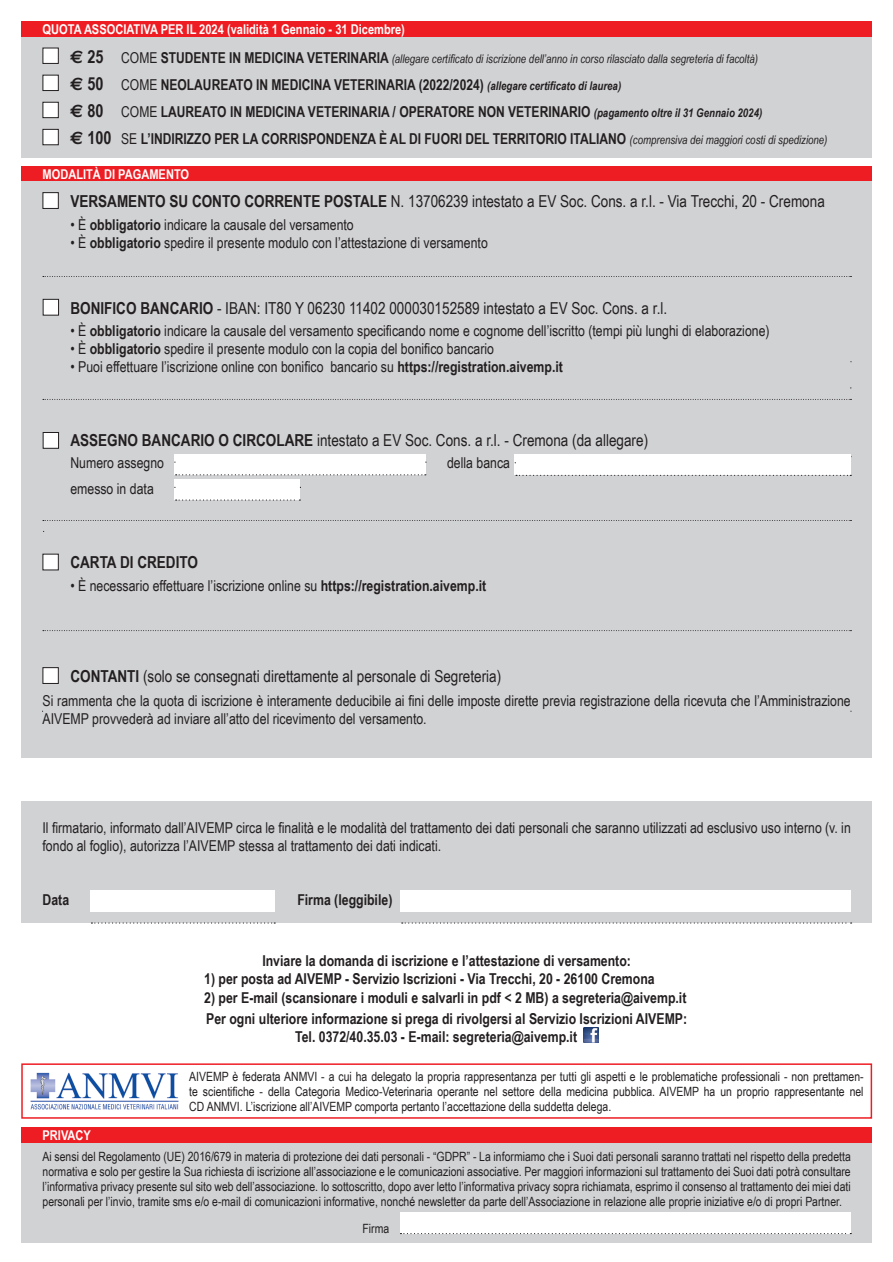
<style>
.page{position:relative;width:893px;height:1262px;background:#fff}
.page>*{position:absolute;margin:0;border:0;box-sizing:border-box;transform-origin:0 0}
.t1{font:16.5px "Arial Narrow";color:#231f20}
.t2{font:700 16.5px "Arial Narrow";color:#231f20}
.t3{font:15px/18px "Arial Narrow";color:#231f20}
.t4{font:700 15px/27px "Arial Narrow";color:#231f20}
.t5{font:700 13.5px "Arial Narrow";color:#fff}
.t6{font:12.75px/15px "Arial Narrow";color:#231f20;text-align:justify}
.t7{font:italic 12px "Arial Narrow";color:#231f20}
.s1{font-family:"Euro Sans";font-weight:700;font-style:normal;font-size:18px}
.s2{font-weight:700;font-style:normal;font-size:18px}
.s3{font-style:normal;font-size:15px}
.s4{font-weight:700;font-style:normal;font-size:15px}
.s5{font-family:"Euro Sans";font-size:18px}
.s6{font-size:18px}
.s7{font-weight:400}
.s8{font-style:italic;font-size:12px}
.s9{font-weight:400;font-style:italic;font-size:12px}
.s10{font-weight:700}
</style>
<div class="page">
<div style="left:21px;top:21px;width:851px;height:16px;background:#ee1d23"></div>
<div style="left:21px;top:37px;width:851px;height:120px;background:#d1d2d4"></div>
<div style="left:21px;top:166px;width:851px;height:16px;background:#ee1d23"></div>
<div style="left:21px;top:182px;width:851px;height:576px;background:#d1d2d4"></div>
<div style="left:43px;top:48px;width:15px;height:15px;background:#fff"></div>
<div style="left:43px;top:48px;width:16px;height:16px;border:1px solid #231f20"></div>
<div style="left:43px;top:193px;width:15px;height:15px;background:#fff"></div>
<div style="left:43px;top:192px;width:16px;height:17px;border:1px solid #231f20"></div>
<div style="left:43px;top:554px;width:15px;height:16px;background:#fff"></div>
<div style="left:43px;top:554px;width:16px;height:16px;border:1px solid #231f20"></div>
<div style="left:43px;top:667px;width:15px;height:16px;background:#fff"></div>
<div style="left:43px;top:667px;width:16px;height:17px;border:1px solid #231f20"></div>
<svg style="left:43px;top:276px;width:808px;height:1px"></svg>
<svg style="left:43px;top:399px;width:808px;height:1px"></svg>
<svg style="left:43px;top:520px;width:808px;height:1px"></svg>
<svg style="left:43px;top:630px;width:808px;height:1px"></svg>
<div style="left:43px;top:299px;width:16px;height:16px;background:#fff"></div>
<div style="left:43px;top:299px;width:16px;height:16px;border:1px solid #231f20"></div>
<div style="left:21px;top:801px;width:851px;height:121px;background:#d1d2d4"></div>
<div style="left:90px;top:890px;width:185px;height:21px;background:#fff"></div>
<div style="left:400px;top:890px;width:450px;height:21px;background:#fff"></div>
<svg style="left:402px;top:922px;width:449px;height:1px"></svg>
<svg style="left:91px;top:922px;width:184px;height:1px"></svg>
<div style="left:43px;top:432px;width:16px;height:16px;background:#fff"></div>
<div style="left:43px;top:432px;width:16px;height:17px;border:1px solid #231f20"></div>
<div style="left:174px;top:454px;width:251px;height:21px;background:#fff"></div>
<div style="left:514px;top:454px;width:336px;height:21px;background:#fff"></div>
<div style="left:174px;top:479px;width:126px;height:21px;background:#fff"></div>
<svg style="left:176px;top:474px;width:250px;height:1px"></svg>
<svg style="left:516px;top:475px;width:335px;height:1px"></svg>
<svg style="left:176px;top:499px;width:124px;height:1px"></svg>
<div style="left:21px;top:1143px;width:851px;height:99px;background:#d1d2d4"></div>
<div style="left:21px;top:1127px;width:851px;height:16px;background:#ee1d23"></div>
<div style="left:21px;top:1063px;width:851px;height:55px;border:2px solid #ee1d23"></div>
<img style="left:584px;top:1028px;width:14px;height:14px">
<div style="left:43px;top:75px;width:15px;height:16px;background:#fff"></div>
<div style="left:43px;top:75px;width:16px;height:16px;border:1px solid #231f20"></div>
<div style="left:43px;top:102px;width:15px;height:16px;background:#fff"></div>
<div style="left:43px;top:102px;width:16px;height:16px;border:1px solid #231f20"></div>
<div style="left:43px;top:129px;width:15px;height:16px;background:#fff"></div>
<div style="left:43px;top:129px;width:16px;height:16px;border:1px solid #231f20"></div>
<img style="left:30px;top:1072px;width:149px;height:38px">
<div style="left:400px;top:1212px;width:450px;height:21px;background:#fff"></div>
<svg style="left:400px;top:1233px;width:451px;height:1px"></svg>
<p class="t5" style="left:43px;top:19px;width:364px">QUOTA ASSOCIATIVA PER IL 2024 (validità 1 Gennaio - 31 Dicembre)</p>
<p class="t7" style="left:70px;top:50px;width:689px"><span class="s1">€</span> <span class="s2">25</span> <span class="s3">COME</span> <span class="s4">STUDENTE IN MEDICINA VETERINARIA</span> (allegare certificato di iscrizione dell’anno in corso rilasciato dalla segreteria di facoltà)</p>
<p class="t4" style="left:70px;top:70px;width:758px"><span class="s5">€</span> <span class="s6">50</span> <span class="s7">COME</span> NEOLAUREATO IN MEDICINA VETERINARIA (2022/2024) <span class="s8">(allegare certificato di laurea)<br></span><span class="s5">€</span> <span class="s6">80</span> <span class="s7">COME</span> LAUREATO IN MEDICINA VETERINARIA / OPERATORE NON VETERINARIO <span class="s8">(pagamento oltre il 31 Gennaio 2024)<br></span><span class="s5">€</span> <span class="s6">100</span> <span class="s7">SE</span> L’INDIRIZZO PER LA CORRISPONDENZA È AL DI FUORI DEL TERRITORIO ITALIANO <span class="s9">(comprensiva dei maggiori costi di spedizione)</span></p>
<p class="t5" style="left:43px;top:164px;width:148px">MODALITÀ DI PAGAMENTO</p>
<p class="t1" style="left:70px;top:189px;width:756px"><span class="s10">VERSAMENTO SU CONTO CORRENTE POSTALE</span> N. 13706239 intestato a EV Soc. Cons. a r.l. - Via Trecchi, 20 - Cremona</p>
<p class="t3" style="left:70px;top:215px;width:285px">• È <span class="s10">obbligatorio</span> indicare la causale del versamento</p>
<p class="t3" style="left:70px;top:233px;width:419px">• È <span class="s10">obbligatorio</span> spedire il presente modulo con l’attestazione di versamento</p>
<p class="t1" style="left:70px;top:296px;width:598px"><span class="s10">BONIFICO BANCARIO</span> - IBAN: IT80 Y 06230 11402 000030152589 intestato a EV Soc. Cons. a r.l.</p>
<p class="t3" style="left:70px;top:321px;width:700px">• È <span class="s10">obbligatorio</span> indicare la causale del versamento specificando nome e cognome dell’iscritto (tempi più lunghi di elaborazione)</p>
<p class="t3" style="left:70px;top:339px;width:425px">• È <span class="s10">obbligatorio</span> spedire il presente modulo con la copia del bonifico bancario</p>
<p class="t3" style="left:70px;top:357px;width:494px">• Puoi effettuare l’iscrizione online con bonifico bancario su <span class="s10">https://registration.aivemp.it</span></p>
<p class="t1" style="left:70px;top:428px;width:579px"><span class="s10">ASSEGNO BANCARIO O CIRCOLARE</span> intestato a EV Soc. Cons. a r.l. - Cremona (da allegare)</p>
<p class="t3" style="left:70px;top:453px;width:95px">Numero assegno</p>
<p class="t3" style="left:447px;top:453px;width:64px">della banca</p>
<p class="t3" style="left:70px;top:479px;width:85px">emesso in data</p>
<p class="t2" style="left:70px;top:550px;width:129px">CARTA DI CREDITO</p>
<p class="t3" style="left:70px;top:576px;width:417px">• È necessario effettuare l’iscrizione online su <span class="s10">https://registration.aivemp.it</span></p>
<p class="t1" style="left:70px;top:664px;width:432px"><span class="s10">CONTANTI</span> (solo se consegnati direttamente al personale di Segreteria)</p>
<p class="t3" style="left:42px;top:691px;width:809px">Si rammenta che la quota di iscrizione è interamente deducibile ai fini delle imposte dirette previa registrazione della ricevuta che l’Amministrazione<br>AIVEMP provvederà ad inviare all’atto del ricevimento del versamento.</p>
<p class="t3" style="left:43px;top:818px;width:809px">Il firmatario, informato dall’AIVEMP circa le finalità e le modalità del trattamento dei dati personali che saranno utilizzati ad esclusivo uso interno (v. in fondo al foglio), autorizza l’AIVEMP stessa al trattamento dei dati indicati.</p>
<p class="t4" style="left:43px;top:885px;width:28px">Data</p>
<p class="t4" style="left:297px;top:885px;width:97px">Firma (leggibile)</p>
<p class="t4" style="left:262px;top:947px;width:370px">Inviare la domanda di iscrizione e l’attestazione di versamento:</p>
<p class="t4" style="left:204px;top:965px;width:452px">1) per posta ad AIVEMP - Servizio Iscrizioni - Via Trecchi, 20 - 26100 Cremona</p>
<p class="t4" style="left:204px;top:986px;width:484px;line-height:21px">2) per E-mail (scansionare i moduli e salvarli in pdf &lt; 2 MB) a segreteria@aivemp.it<br>Per ogni ulteriore informazione si prega di rivolgersi al Servizio Iscrizioni AIVEMP:</p>
<p class="t4" style="left:295px;top:1022px;width:283px">Tel. 0372/40.35.03 - E-mail: segreteria@aivemp.it</p>
<p class="t5" style="left:43px;top:1125px;width:50px">PRIVACY</p>
<p class="t6" style="left:189px;top:1068px;width:675px">AIVEMP è federata ANMVI - a cui ha delegato la propria rappresentanza per tutti gli aspetti e le problematiche professionali - non prettamen&shy;te scientifiche - della Categoria Medico-Veterinaria operante nel settore della medicina pubblica. AIVEMP ha un proprio rappresentante nel CD ANMVI. L’iscrizione all’AIVEMP comporta pertanto l’accettazione della suddetta delega.</p>
<p class="t6" style="left:43px;top:1148px;width:809px">Ai sensi del Regolamento (UE) 2016/679 in materia di protezione dei dati personali - “GDPR” - La informiamo che i Suoi dati personali saranno trattati nel rispetto della predetta normativa e solo per gestire la Sua richiesta di iscrizione all’associazione e le comunicazioni associative. Per maggiori informazioni sul trattamento dei Suoi dati potrà consultare l’informativa privacy presente sul sito web dell’associazione. Io sottoscritto, dopo aver letto l’informativa privacy sopra richiamata, esprimo il consenso al trattamento dei miei dati personali per l’invio, tramite sms e/o e-mail di comunicazioni informative, nonché newsletter da parte dell’Associazione in relazione alle proprie iniziative e/o di propri Partner.</p>
<p class="t6" style="left:362px;top:1220px;width:28px">Firma</p>
</div>
